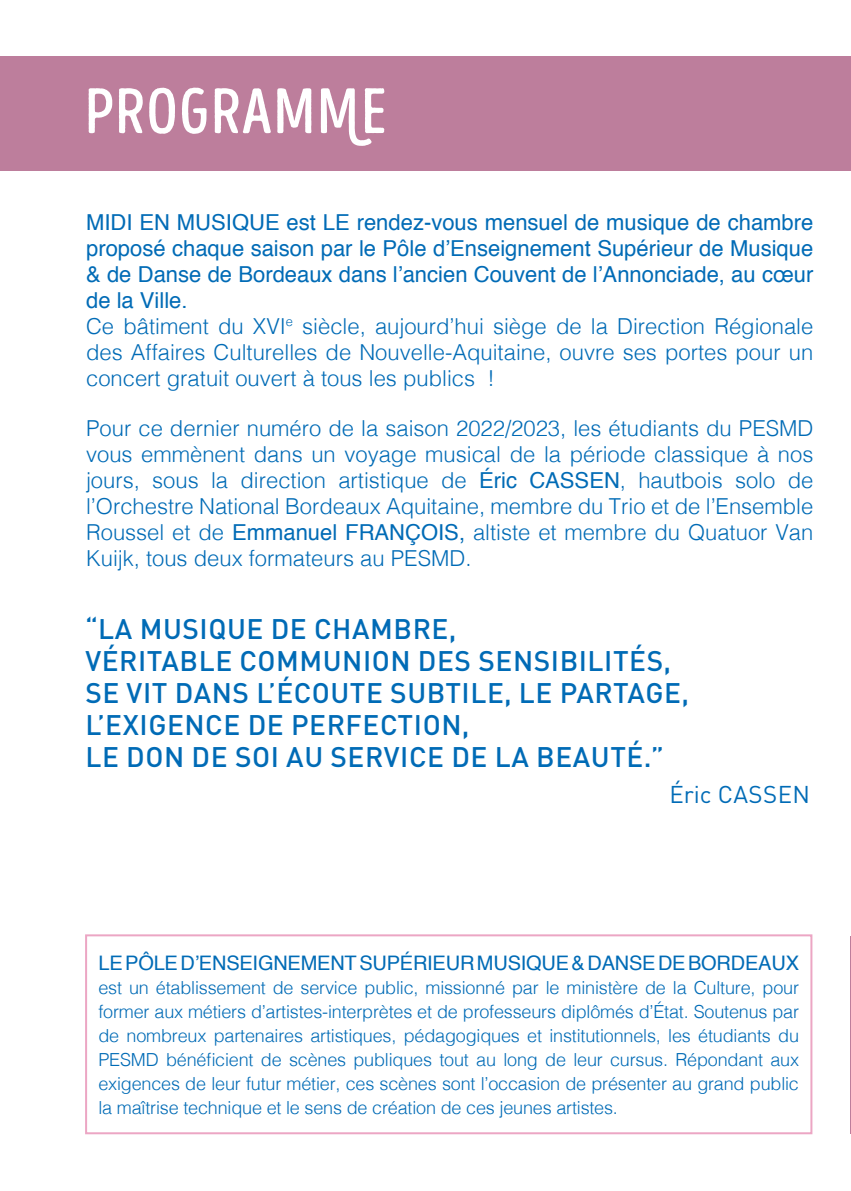
<style>
.page{position:relative;width:851px;height:1191px;background:#fff}
.page>*{position:absolute;margin:0;border:0;box-sizing:border-box;transform-origin:0 0}
.t1{font:64px "Intro Head BUC Trial Base";letter-spacing:.03em;color:#fff}
.t2{font:500 28px/32px "DIN Pro";letter-spacing:.02em;color:#006bb6}
.t3{font:24px "DIN Pro";letter-spacing:.01em;color:#006bb6}
.t4{font:300 22px/26px "Helvetica";color:#006bb6;text-align:justify}
.t5{font:22px/26px "Helvetica";color:#006bb6;text-align:justify}
.t6{font:20px "Helvetica";letter-spacing:-.01em;color:#006bb6}
.t7{font:300 18px/24px "Helvetica";letter-spacing:-.01em;color:#006bb6;text-align:justify}
.s1{font-weight:400}
</style>
<div class="page">
<div style="left:0;top:56px;width:850px;height:114px;background:#bd7e9c"></div>
<hr style="left:850px;top:936px;width:1px;height:198px;background:#bd7e9c">
<div style="left:85px;top:934px;width:727px;height:200px;border:2px solid #eca6c4"></div>
<p class="t1" style="left:85px;top:75px;width:303px">ProgramMe</p>
<p class="t5" style="left:86px;top:208px;width:728px">MIDI EN MUSIQUE est LE rendez-vous mensuel de musique de chambre proposé chaque saison par le Pôle d’Enseignement Supérieur de Musique &amp; de Danse de Bordeaux dans l’ancien Couvent de l’Annonciade, au cœur de la Ville.</p>
<p class="t4" style="left:86px;top:311px;width:728px">Ce bâtiment du XVI<sup>e</sup> siècle, aujourd’hui siège de la Direction Régionale des Affaires Culturelles de Nouvelle-Aquitaine, ouvre ses portes pour un concert gratuit ouvert à tous les publics !</p>
<p class="t4" style="left:86px;top:413px;width:728px">Pour ce dernier numéro de la saison 2022/2023, les étudiants du PESMD vous emmènent dans un voyage musical de la période classique à nos jours, sous la direction artistique de <span class="s1">Éric CASSEN</span>, hautbois solo de l’Orchestre National Bordeaux Aquitaine, membre du Trio et de l’Ensemble Roussel et de <span class="s1">Emmanuel FRANÇOIS,</span> altiste et membre du Quatuor Van Kuijk, tous deux formateurs au PESMD.</p>
<p class="t2" style="left:85px;top:609px;width:373px">“LA MUSIQUE DE CHAMBRE,</p>
<p class="t2" style="left:85px;top:641px;width:587px">VÉRITABLE COMMUNION DES SENSIBILITÉS,</p>
<p class="t2" style="left:85px;top:673px;width:605px">SE VIT DANS L’ÉCOUTE SUBTILE, LE PARTAGE,<br>L’EXIGENCE DE PERFECTION,</p>
<p class="t2" style="left:85px;top:737px;width:580px">LE DON DE SOI AU SERVICE DE LA BEAUTÉ.”</p>
<p class="t3" style="left:669px;top:775px;width:142px">Éric CASSEN</p>
<p class="t6" style="left:98px;top:950px;width:702px">LE PÔLE D’ENSEIGNEMENT SUPÉRIEUR MUSIQUE &amp; DANSE DE BORDEAUX</p>
<p class="t7" style="left:98px;top:974px;width:702px">est un établissement de service public, missionné par le ministère de la Culture, pour former aux métiers d’artistes-interprètes et de professeurs diplômés d’État. Soutenus par de nombreux partenaires artistiques, pédagogiques et institutionnels, les étudiants du PESMD bénéficient de scènes publiques tout au long de leur cursus. Répondant aux exigences de leur futur métier, ces scènes sont l’occasion de présenter au grand public la maîtrise technique et le sens de création de ces jeunes artistes.</p>
</div>
